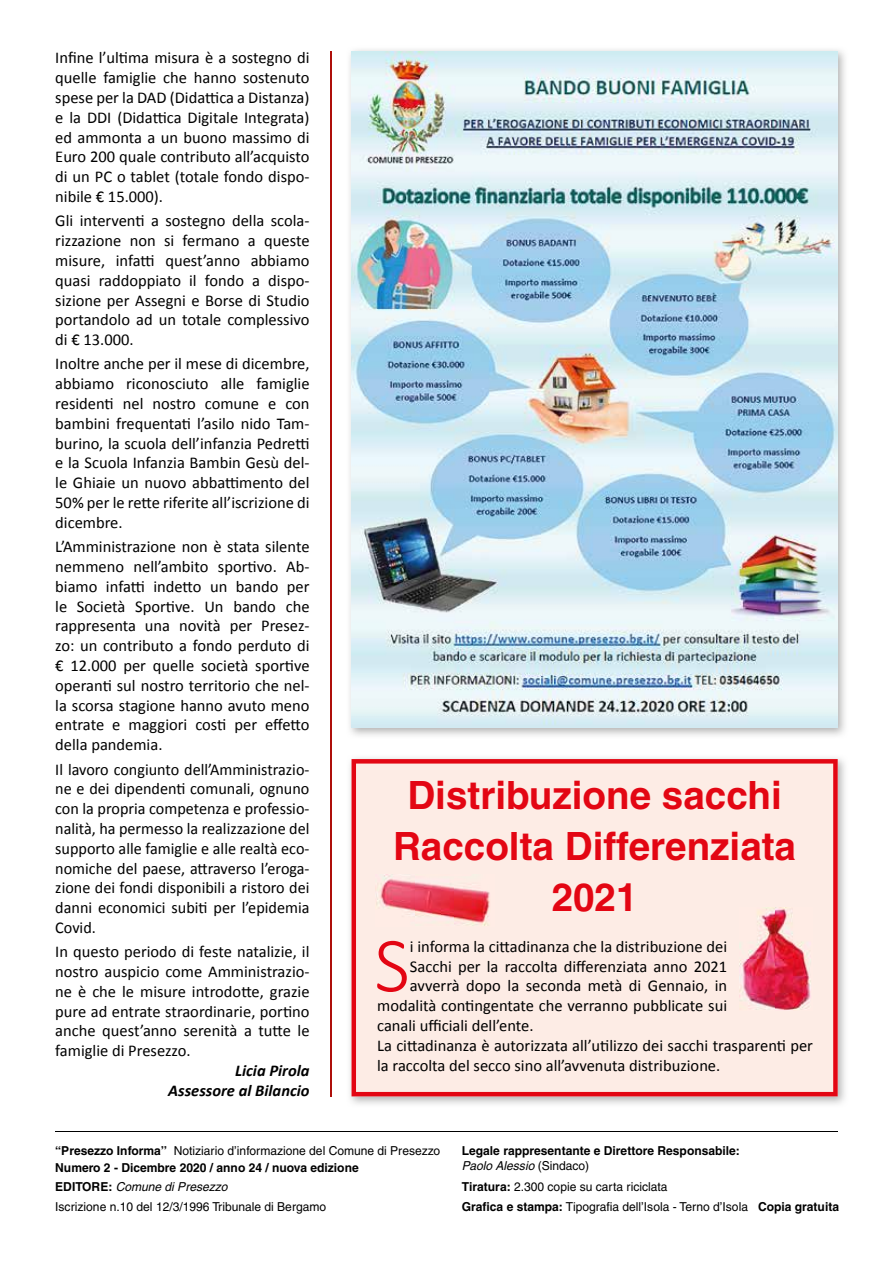
<style>
.page{position:relative;width:893px;height:1263px;background:#fff}
.page>*{position:absolute;margin:0;border:0;box-sizing:border-box;transform-origin:0 0}
.t1{font:300 78.9px "Calibri";color:#e30613}
.t2{font:700 39px/51px "Helvetica";color:#e30613;text-align:center}
.t3{font:16.5px/19.8px "Calibri";color:#000;text-align:justify}
.t4{font:italic 700 16.5px/19.8px "Calibri";color:#000;text-align:right}
.t5{font:700 12.3px/17px "Helvetica";color:#000}
.t6{font:12.3px/19px "Helvetica";color:#000}
.s1{font-weight:400}
.s2{font-weight:700}
.s3{font-style:italic}
.s4{font-weight:400;font-style:italic}
</style>
<div class="page">
<hr style="left:55px;top:1131px;width:783px;height:1px;background:#000">
<img style="left:350px;top:758px;width:495px;height:346px">
<div style="left:351px;top:759px;width:487px;height:337px;background:#fdece5"></div>
<img style="left:376px;top:875px;width:118px;height:52px">
<img style="left:740px;top:907px;width:72px;height:104px">
<img style="left:349px;top:49px;width:496px;height:687px">
<img style="left:351px;top:51px;width:487px;height:677px">
<hr style="left:330px;top:51px;width:2px;height:1045px;background:#ae0f0a">
<p class="t3" style="left:55px;top:48px;width:256px">Infine l’ultima misura è a sostegno di quelle famiglie che hanno sostenuto spese per la DAD (Didattica a Distanza) e la DDI (Didattica Digitale Integrata) ed ammonta a un buono massimo di Euro 200 quale contributo all’acquisto di un PC o tablet (totale fondo dispo&shy;nibile € 15.000).</p>
<p class="t3" style="left:55px;top:210px;width:256px">Gli interventi a sostegno della scola&shy;rizzazione non si fermano a queste misure, infatti quest’anno abbiamo quasi raddoppiato il fondo a dispo&shy;sizione per Assegni e Borse di Studio portandolo ad un totale complessivo di € 13.000.</p>
<p class="t3" style="left:55px;top:354px;width:256px">Inoltre anche per il mese di dicembre, abbiamo riconosciuto alle famiglie residenti nel nostro comune e con bambini frequentati l’asilo nido Tam&shy;burino, la scuola dell’infanzia Pedretti e la Scuola Infanzia Bambin Gesù del&shy;le Ghiaie un nuovo abbattimento del 50% per le rette riferite all’iscrizione di dicembre.</p>
<p class="t3" style="left:55px;top:536px;width:256px">L’Amministrazione non è stata silente nemmeno nell’ambito sportivo. Ab&shy;biamo infatti indetto un bando per le Società Sportive. Un bando che rappresenta una novità per Presez&shy;zo: un contributo a fondo perduto di € 12.000 per quelle società sportive operanti sul nostro territorio che nel&shy;la scorsa stagione hanno avuto meno entrate e maggiori costi per effetto della pandemia.</p>
<p class="t3" style="left:55px;top:759px;width:256px">Il lavoro congiunto dell’Amministrazio&shy;ne e dei dipendenti comunali, ognuno con la propria competenza e professio&shy;nalità, ha permesso la realizzazione del supporto alle famiglie e alle realtà eco&shy;nomiche del paese, attraverso l’eroga&shy;zione dei fondi disponibili a ristoro dei danni economici subiti per l’epidemia Covid.</p>
<p class="t3" style="left:55px;top:941px;width:256px">In questo periodo di feste natalizie, il nostro auspicio come Amministrazio&shy;ne è che le misure introdotte, grazie pure ad entrate straordinarie, portino anche quest’anno serenità a tutte le famiglie di Presezzo.</p>
<p class="t4" style="left:168px;top:1060px;width:143px">Licia Pirola<br>Assessore al Bilancio</p>
<h2 class="t2" style="left:393px;top:769px;width:404px">Distribuzione sacchi<br>Raccolta Differenziata<br>2021</h2>
<h1 class="t1" style="left:374px;top:916px;width:37px">S</h1>
<p class="t3" style="left:410px;top:936px;width:319px">i informa la cittadinanza che la distribuzione dei</p>
<p class="t3" style="left:410px;top:956px;width:319px">Sacchi per la raccolta differenziata anno 2021</p>
<p class="t3" style="left:410px;top:975px;width:319px">avverrà dopo la seconda metà di Gennaio, in</p>
<p class="t3" style="left:377px;top:995px;width:351px">modalità contingentate che verranno pubblicate sui</p>
<p class="t3" style="left:377px;top:1015px;width:158px">canali ufficiali dell’ente.</p>
<p class="t3" style="left:377px;top:1035px;width:437px">La cittadinanza è autorizzata all’utilizzo dei sacchi trasparenti per</p>
<p class="t3" style="left:377px;top:1055px;width:345px">la raccolta del secco sino all’avvenuta distribuzione.</p>
<p class="t5" style="left:55px;top:1142px;width:387px">“Presezzo Informa’’ <span class="s1">Notiziario d’informazione del Comune di Presezzo<br></span>Numero 2 - Dicembre 2020 / anno 24 / nuova edizione</p>
<p class="t6" style="left:55px;top:1177px;width:272px"><span class="s2">EDITORE:</span> <span class="s3">Comune di Presezzo<br></span>Iscrizione n.10 del 12/3/1996 Tribunale di Bergamo</p>
<p class="t5" style="left:462px;top:1143px;width:280px;line-height:14.7px">Legale rappresentante e Direttore Responsabile:<br><span class="s4">Paolo Alessio</span> <span class="s1">(Sindaco)</span></p>
<p class="t6" style="left:462px;top:1177px;width:379px"><span class="s2">Tiratura:</span> 2.300 copie su carta riciclata<br><span class="s2">Grafica e stampa:</span> Tipografia dell’Isola - Terno d’Isola <span class="s2">Copia gratuita</span></p>
</div>
